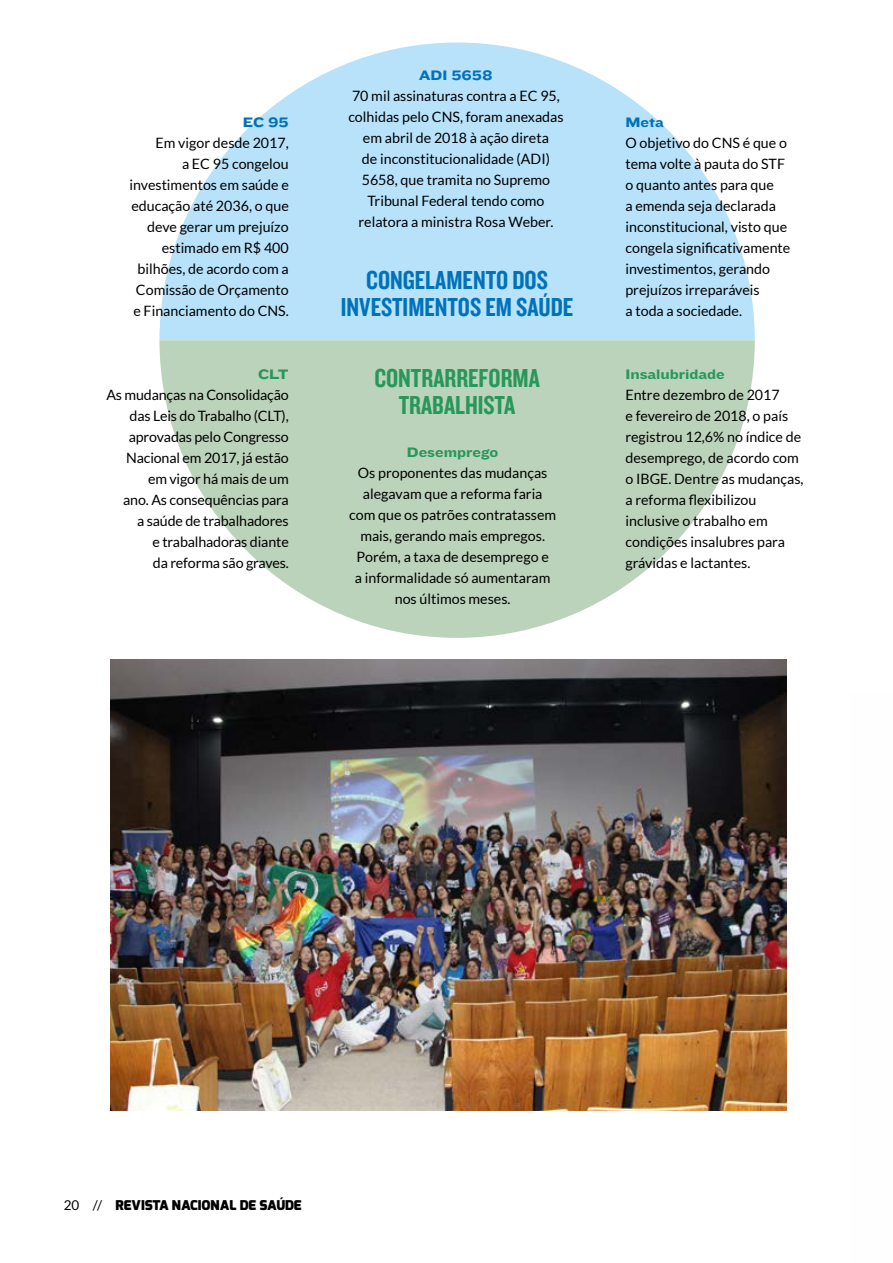
<style>
.page{position:relative;width:893px;height:1263px;background:#fff}
.page>*{position:absolute;margin:0;border:0;box-sizing:border-box;transform-origin:0 0}
.t1{font:27px/27px "Knockout HTF49 Liteweight";color:#0072ba;text-align:center}
.t2{font:27px/27px "Knockout HTF49 Liteweight";color:#27975a;text-align:center}
.t3{font:14.25px/21px "Lato";color:#000;text-align:right}
.t4{font:14.25px "Knockout HTF53 Heviweight";color:#27975a}
.t5{font:14.25px "Knockout HTF53 Heviweight";color:#0072ba}
.t6{font:900 13.5px "Exo";color:#000}
.s1{font-family:"Lato";font-weight:400}
</style>
<div class="page">
<svg style="left:159px;top:340px;width:596px;height:298px;fill:#bcd3bb"></svg>
<svg style="left:159px;top:43px;width:596px;height:297px;fill:#b7e2fa"></svg>
<img style="left:110px;top:659px;width:677px;height:451px">
<p class="t5" style="left:243px;top:114px;width:48px">EC 95</p>
<p class="t3" style="left:130px;top:132px;width:161px">Em vigor desde 2017,<br>a EC 95 congelou investimentos em saúde e educação até 2036, o que deve gerar um prejuízo estimado em R$ 400 bilhões, de acordo com a<br>Comissão de Orçamento e Financiamento do CNS.</p>
<p class="t4" style="left:258px;top:366px;width:32px">CLT</p>
<p class="t3" style="left:106px;top:384px;width:184px">As mudanças na Consolidação das Leis do Trabalho (CLT), aprovadas pelo Congresso<br>Nacional em 2017, já estão em vigor há mais de um<br>ano. As consequências para<br>a saúde de trabalhadores<br>e trabalhadoras diante<br>da reforma são graves.</p>
<p class="t5" style="left:419px;top:68px;width:75px">ADI 5658</p>
<p class="t3" style="left:348px;top:86px;width:217px;text-align:center">70 mil assinaturas contra a EC 95, colhidas pelo CNS, foram anexadas em abril de 2018 à ação direta<br>de inconstitucionalidade (ADI)<br>5658, que tramita no Supremo<br>Tribunal Federal tendo como relatora a ministra Rosa Weber.</p>
<h1 class="t1" style="left:341px;top:267px;width:234px">CONGELAMENTO DOS<br>INVESTIMENTOS EM SAÚDE</h1>
<h1 class="t2" style="left:374px;top:365px;width:167px">CONTRARREFORMA<br>TRABALHISTA</h1>
<p class="t4" style="left:407px;top:445px;width:93px">Desemprego</p>
<p class="t3" style="left:349px;top:462px;width:209px;text-align:center">Os proponentes das mudanças alegavam que a reforma faria com que os patrões contratassem mais, gerando mais empregos.<br>Porém, a taxa de desemprego e<br>a informalidade só aumentaram nos últimos meses.</p>
<p class="t5" style="left:625px;top:114px;width:40px">Meta</p>
<p class="t3" style="left:625px;top:132px;width:166px;text-align:left">O objetivo do CNS é que o tema volte à pauta do STF o quanto antes para que<br>a emenda seja declarada inconstitucional, visto que congela significativamente investimentos, gerando prejuízos irreparáveis<br>a toda a sociedade.</p>
<p class="t4" style="left:625px;top:367px;width:101px">Insalubridade</p>
<p class="t3" style="left:625px;top:384px;width:180px;text-align:left">Entre dezembro de 2017<br>e fevereiro de 2018, o país registrou 12,6% no índice de desemprego, de acordo com o IBGE. Dentre as mudanças, a reforma flexibilizou inclusive o trabalho em condições insalubres para grávidas e lactantes.</p>
<p class="t6" style="left:64px;top:1197px;width:239px"><span class="s1">20 //</span> REVISTA NACIONAL DE SAÚDE</p>
</div>
